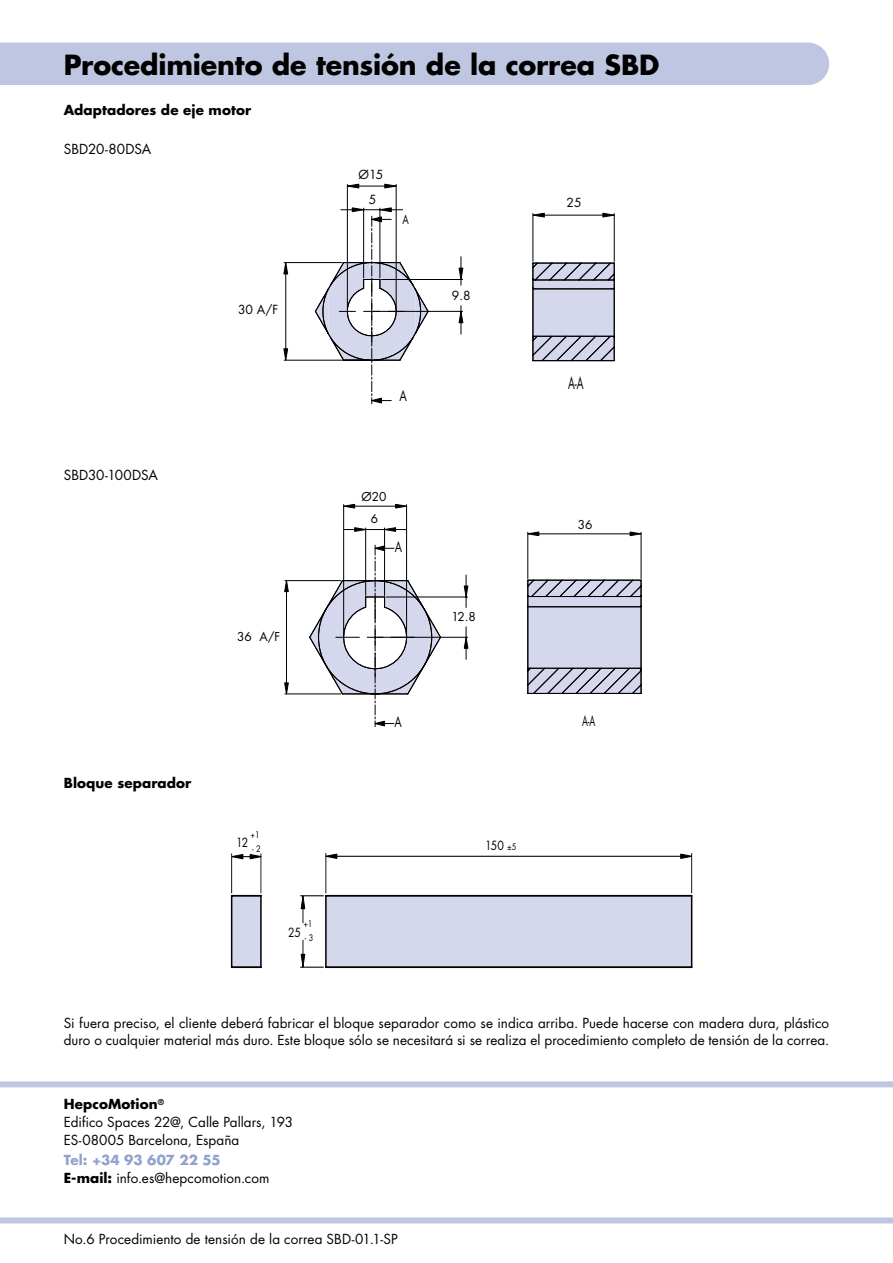
<style>
.page{position:relative;width:893px;height:1263px;background:#fff}
.page>*{position:absolute;margin:0;border:0;box-sizing:border-box;transform-origin:0 0}
.t1{font:700 27px "Futura LT Pro";letter-spacing:-.005em;color:#000}
.t2{font:16.2px "Futura";color:#000;scale:.6 1}
.t3{font:14.25px "Futura";color:#000;scale:.75 1}
.t4{font:13.95px "Futura";color:#000;scale:.6 1}
.t5{font:13.95px "Futura";color:#000;scale:.75 1}
.t6{font:13.5px/16.5px "Futura Std";letter-spacing:.005em;color:#000}
.t7{font:700 13.5px "Futura LT Pro";letter-spacing:.01em;color:#000}
.t8{font:700 13.5px "Futura LT Pro";letter-spacing:-.005em;color:#92a1ce}
.t9{font:12.3px "Futura";letter-spacing:-.035em;color:#000;scale:.85 1}
.t10{font:12.15px "Futura";color:#000}
.t11{font:12.15px "Futura";color:#000;scale:.75 1}
.t12{font:12px "Futura";color:#000}
.t13{font:8.85px "Futura";color:#000;scale:.85 1}
.s1{font-size:8.85px}
.s2{font-family:"Futura LT Pro";font-weight:700}
</style>
<div class="page">
<div style="left:0;top:43px;width:829px;height:42px;background:#bfc6e2"></div>
<div style="left:232px;top:896px;width:29px;height:71px;background:#d5d8ec"></div>
<hr style="left:260px;top:896px;width:2px;height:71px;background:#000">
<hr style="left:232px;top:966px;width:29px;height:2px;background:#000">
<hr style="left:231px;top:896px;width:1px;height:71px;background:#000">
<svg style="left:232px;top:895px;width:29px;height:1px"></svg>
<svg style="left:300px;top:853px;width:392px;height:116px"></svg>
<hr style="left:260px;top:854px;width:1px;height:39px;background:#111211">
<hr style="left:231px;top:854px;width:1px;height:39px;background:#000">
<svg style="left:231px;top:853px;width:31px;height:7px"></svg>
<svg style="left:284px;top:184px;width:331px;height:220px"></svg>
<svg style="left:284px;top:504px;width:357px;height:223px"></svg>
<div style="left:0;top:1217px;width:893px;height:6px;background:#bfc6e2"></div>
<div style="left:0;top:1081px;width:893px;height:6px;background:#bfc6e2"></div>
<h1 class="t1" style="left:64px;top:44px;width:597px">Procedimiento de tensión de la correa SBD</h1>
<p class="t7" style="left:64px;top:100px;width:189px">Adaptadores de eje motor</p>
<p class="t6" style="left:64px;top:141px;width:89px">SBD20-80DSA</p>
<p class="t10" style="left:238px;top:301px;width:42px">30 A/F</p>
<p class="t6" style="left:64px;top:466px;width:96px">SBD30-100DSA</p>
<p class="t12" style="left:237px;top:628px;width:44px">36 A/F</p>
<p class="t7" style="left:64px;top:772px;width:129px">Bloque separador</p>
<p class="t13" style="left:251px;top:829px;width:12px">+1</p>
<p class="t13" style="left:252px;top:843px;width:12px">- 2</p>
<p class="t9" style="left:236px;top:834px;width:16px">12</p>
<p class="t13" style="left:303px;top:918px;width:12px">+1</p>
<p class="t13" style="left:305px;top:931px;width:12px">- 3</p>
<p class="t9" style="left:288px;top:924px;width:17px">25</p>
<p class="t10" style="left:359px;top:166px;width:26px">Ø15</p>
<p class="t10" style="left:369px;top:191px;width:9px">5</p>
<p class="t11" style="left:402px;top:211px;width:10px">A</p>
<p class="t3" style="left:399px;top:386px;width:11px">A</p>
<p class="t12" style="left:361px;top:489px;width:26px">Ø20</p>
<p class="t12" style="left:371px;top:511px;width:9px">6</p>
<p class="t5" style="left:395px;top:537px;width:11px">A</p>
<p class="t5" style="left:395px;top:713px;width:11px">A</p>
<p class="t10" style="left:452px;top:287px;width:20px">9.8</p>
<p class="t12" style="left:451px;top:609px;width:26px">12.8</p>
<p class="t9" style="left:485px;top:836px;width:38px">150 <span class="s1">±5</span></p>
<p class="t10" style="left:567px;top:195px;width:17px">25</p>
<p class="t2" style="left:568px;top:371px;width:27px">A-A</p>
<p class="t12" style="left:578px;top:516px;width:16px">36</p>
<p class="t4" style="left:582px;top:711px;width:24px">A-A</p>
<p class="t6" style="left:64px;top:1015px;width:767px">Si fuera preciso, el cliente deberá fabricar el bloque separador como se indica arriba. Puede hacerse con madera dura, plástico duro o cualquier material más duro. Este bloque sólo se necesitará si se realiza el procedimiento completo de tensión de la correa.</p>
<p class="t7" style="left:64px;top:1094px;width:102px">HepcoMotion<sup>®</sup></p>
<p class="t6" style="left:64px;top:1113px;width:231px;line-height:18px">Edifico Spaces 22@, Calle Pallars, 193<br>ES-08005 Barcelona, España</p>
<p class="t8" style="left:64px;top:1149px;width:158px">Tel: +34 93 607 22 55</p>
<p class="t6" style="left:64px;top:1169px;width:207px"><span class="s2">E-mail:</span> info.es@hepcomotion.com</p>
<p class="t6" style="left:64px;top:1231px;width:336px">No.6 Procedimiento de tensión de la correa SBD-01.1-SP</p>
</div>
